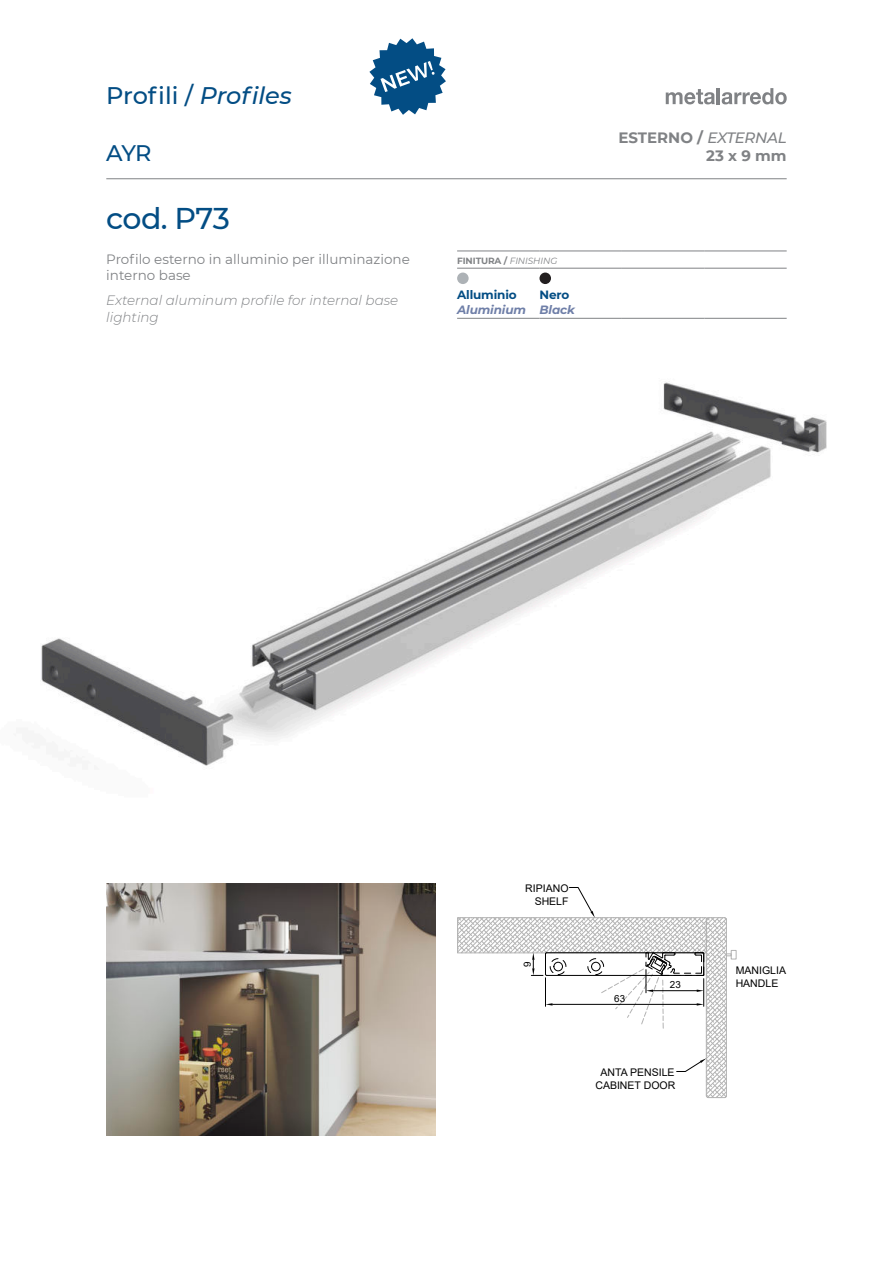
<style>
.page{position:relative;width:893px;height:1263px;background:#fff}
.page>*{position:absolute;margin:0;border:0;box-sizing:border-box;transform-origin:0 0}
.t1{font:500 30px "Montserrat";letter-spacing:-.025em;color:#034d84}
.t2{font:500 24px "Montserrat";letter-spacing:-.005em;color:#034d84}
.t3{font:500 22.5px "Montserrat";color:#034d84}
.t4{font:700 15px/18px "Montserrat";color:#808285;text-align:right}
.t5{font:13.5px/16.5px "Montserrat";color:#808285}
.t6{font:italic 300 13.5px/16.5px "Montserrat";color:#808285}
.t7{font:italic 700 12px "Montserrat";letter-spacing:-.01em;color:#6f7fa8}
.t8{font:700 12px "Montserrat";letter-spacing:-.01em;color:#034d84}
.t9{font:10.5px/12.8px "Arial";color:#000;text-align:center}
.t10{font:9.75px "Arial";color:#000}
.t11{font:700 9px "Montserrat";letter-spacing:-.01em;color:#808285}
.s1{font-style:italic}
.s2{font-weight:400;font-style:italic}
.s3{font-weight:500;font-style:italic}
</style>
<div class="page">
<img style="left:41px;top:382px;width:786px;height:384px">
<img style="left:106px;top:884px;width:330px;height:251px">
<div style="left:731px;top:950px;width:6px;height:9px;border:1px solid #b3b3b3"></div>
<svg style="left:457px;top:887px;width:275px;height:211px"></svg>
<svg style="left:666px;top:89px;width:49px;height:15px"></svg>
<hr style="left:717px;top:88px;width:3px;height:16px;background:#808285">
<svg style="left:722px;top:88px;width:65px;height:16px"></svg>
<hr style="left:106px;top:178px;width:681px;height:1px;background:#808285">
<hr style="left:457px;top:251px;width:82px;height:1px;background:#808285">
<hr style="left:539px;top:251px;width:83px;height:1px;background:#808285">
<hr style="left:622px;top:251px;width:82px;height:1px;background:#808285">
<hr style="left:704px;top:251px;width:83px;height:1px;background:#808285">
<hr style="left:457px;top:268px;width:82px;height:1px;background:#808285">
<hr style="left:539px;top:268px;width:83px;height:1px;background:#808285">
<hr style="left:622px;top:268px;width:82px;height:1px;background:#808285">
<hr style="left:704px;top:268px;width:83px;height:1px;background:#808285">
<hr style="left:457px;top:318px;width:82px;height:1px;background:#808285">
<hr style="left:539px;top:318px;width:83px;height:1px;background:#808285">
<hr style="left:622px;top:318px;width:82px;height:1px;background:#808285">
<hr style="left:704px;top:318px;width:83px;height:1px;background:#808285">
<div style="left:457px;top:273px;width:12px;height:11px;background:#adb2b6;border-radius:50%"></div>
<div style="left:539px;top:273px;width:12px;height:11px;background:#231f20;border-radius:50%"></div>
<svg style="left:369px;top:38px;width:77px;height:77px"></svg>
<h2 class="t2" style="left:106px;top:79px;width:187px">Profili / <span class="s1">Profiles</span></h2>
<h3 class="t3" style="left:106px;top:140px;width:47px">AYR</h3>
<h1 class="t1" style="left:106px;top:198px;width:125px">cod. P73</h1>
<p class="t5" style="left:106px;top:250px;width:305px">Profilo esterno in alluminio per illuminazione interno base</p>
<p class="t6" style="left:106px;top:292px;width:294px">External aluminum profile for internal base lighting</p>
<p class="t11" style="left:457px;top:254px;width:102px">FINITURA / <span class="s2">FINISHING</span></p>
<p class="t8" style="left:457px;top:290px;width:61px">Alluminio</p>
<p class="t7" style="left:457px;top:305px;width:70px">Aluminium</p>
<p class="t8" style="left:539px;top:290px;width:31px">Nero</p>
<p class="t7" style="left:539px;top:305px;width:37px">Black</p>
<p class="t4" style="left:618px;top:128px;width:170px">ESTERNO / <span class="s3">EXTERNAL<br></span>23 x 9 mm</p>
<p class="t9" style="left:525px;top:882px;width:45px;text-align:right">RIPIANO<br>SHELF</p>
<p class="t10" style="left:522px;top:967px;width:7px;rotate:-90deg">9</p>
<p class="t10" style="left:614px;top:993px;width:12px">63</p>
<p class="t10" style="left:670px;top:979px;width:12px">23</p>
<p class="t9" style="left:595px;top:1066px;width:81px">ANTA PENSILE<br>CABINET DOOR</p>
<p class="t9" style="left:736px;top:964px;width:52px;text-align:left">MANIGLIA<br>HANDLE</p>
</div>
